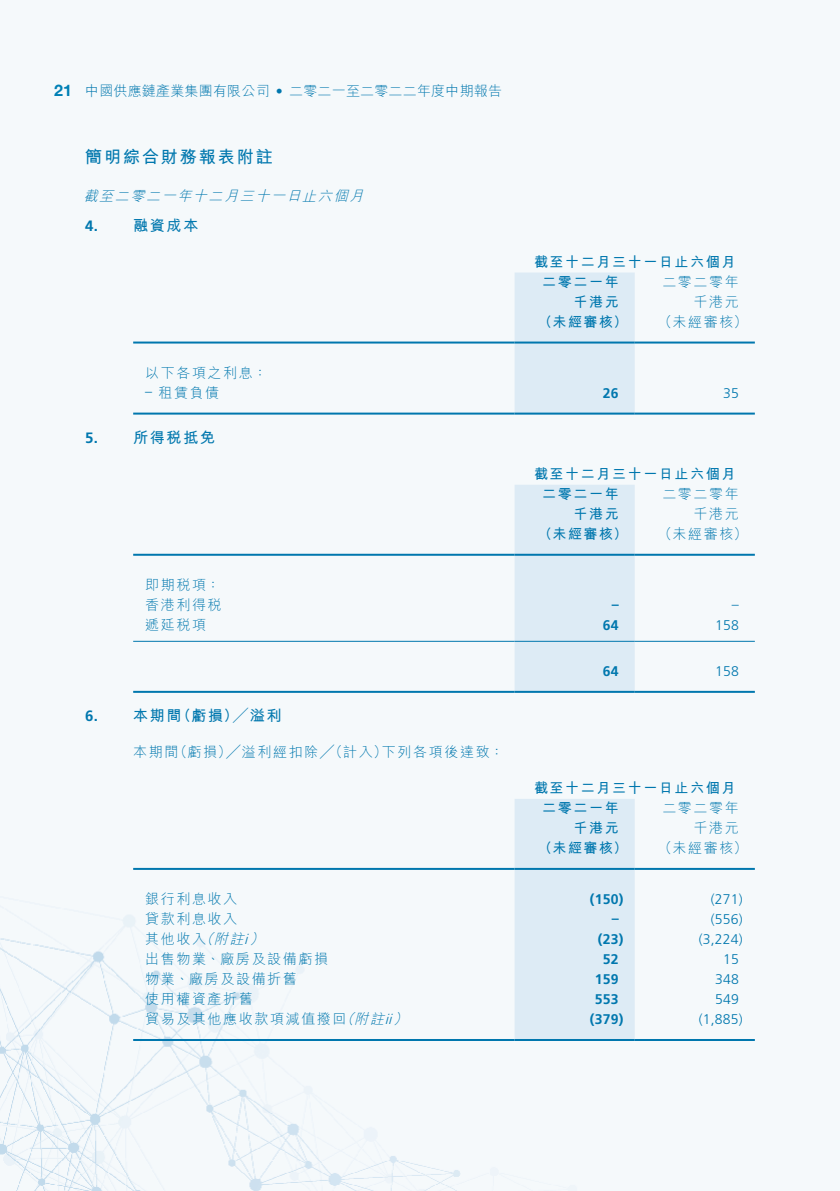
<style>
.page{position:relative;width:840px;height:1191px;background:#fff}
.page>*{position:absolute;margin:0;border:0;box-sizing:border-box;transform-origin:0 0}
.t1{font:700 17px "M Hei HK";letter-spacing:.115em;color:#0077ae}
.t2{font:700 16px "Helvetica Neue LT Std";color:#0080b5}
._03_H1{font:700 15px "M Hei HK";letter-spacing:.115em;color:#0077ae}
._03_H1-2{font:700 15px "Frutiger LT Std";color:#0077ae}
._15_Table_Stub{font:300 14px "M Hei HK";letter-spacing:.115em;color:#0077ae}
._01_Body_Text{font:700 14px "M Hei HK";letter-spacing:.115em;color:#0077ae}
._01_Body_Text-2{font:300 14px "M Hei HK";letter-spacing:.115em;color:#0077ae}
._01_Body_Text-3{font:300 14px "Frutiger LT Std";letter-spacing:.015em;color:#0077ae}
._12___P2{font:300 14px "M Hei HK";letter-spacing:.015em;color:#0077ae}
._01_Body_Text-4{font:700 14px "Frutiger LT Std";letter-spacing:.015em;color:#0077ae}
._15_Table_Stub-2{font:italic 300 14px "M Hei HK";color:#0077ae}
._12___P2-2{font:300 14px "M Hei HK";letter-spacing:.115em;color:#0077ae}
._15_Table_Stub-3{font:300 14px "Frutiger LT Std";color:#0077ae}
.s1{font-family:"Frutiger LT Std"}
</style>
<div class="page">
<div style="left:0;top:272px;width:755px;height:919px;background:#f5f9fb"></div>
<div style="left:514px;top:272px;width:120px;height:140px;background:#ddebf5"></div>
<hr style="left:133px;top:341px;width:381px;height:2px;background:#0077ae">
<hr style="left:514px;top:341px;width:120px;height:2px;background:#0077ae">
<hr style="left:634px;top:341px;width:120px;height:2px;background:#0077ae">
<hr style="left:133px;top:412px;width:381px;height:2px;background:#0077ae">
<hr style="left:514px;top:412px;width:120px;height:2px;background:#0077ae">
<hr style="left:634px;top:412px;width:120px;height:2px;background:#0077ae">
<div style="left:514px;top:485px;width:120px;height:206px;background:#ddebf5"></div>
<hr style="left:133px;top:554px;width:381px;height:2px;background:#0077ae">
<hr style="left:514px;top:554px;width:120px;height:2px;background:#0077ae">
<hr style="left:634px;top:554px;width:120px;height:2px;background:#0077ae">
<hr style="left:133px;top:641px;width:381px;height:1px;background:#0077ae">
<hr style="left:514px;top:641px;width:120px;height:1px;background:#0077ae">
<hr style="left:634px;top:641px;width:120px;height:1px;background:#0077ae">
<hr style="left:133px;top:691px;width:381px;height:2px;background:#0077ae">
<hr style="left:514px;top:691px;width:120px;height:2px;background:#0077ae">
<hr style="left:634px;top:691px;width:120px;height:2px;background:#0077ae">
<div style="left:514px;top:799px;width:120px;height:240px;background:#ddebf5"></div>
<hr style="left:133px;top:868px;width:381px;height:2px;background:#0077ae">
<hr style="left:514px;top:868px;width:120px;height:2px;background:#0077ae">
<hr style="left:634px;top:868px;width:120px;height:2px;background:#0077ae">
<hr style="left:133px;top:1039px;width:381px;height:2px;background:#0077ae">
<hr style="left:514px;top:1039px;width:120px;height:2px;background:#0077ae">
<hr style="left:634px;top:1039px;width:120px;height:2px;background:#0077ae">
<p class="t2" style="left:54px;top:80px;width:20px">21</p>
<p class="_12___P2" style="left:85px;top:84px;width:418px">中國供應鏈產業集團有限公司 <span class="s1">•</span> 二零二一至二零二二年度中期報告</p>
<p class="t1" style="left:85px;top:144px;width:189px">簡明綜合財務報表附註</p>
<p class="_15_Table_Stub-2" style="left:84px;top:188px;width:284px">截至二零二一年十二月三十一日止六個月</p>
<p class="_03_H1" style="left:133px;top:214px;width:67px">融資成本</p>
<p class="_03_H1-2" style="left:85px;top:216px;width:14px">4.</p>
<p class="_03_H1-2" style="left:85px;top:429px;width:14px">5.</p>
<p class="_15_Table_Stub" style="left:145px;top:365px;width:123px">以下各項之利息：</p>
<p class="_15_Table_Stub" style="left:158px;top:385px;width:62px">租賃負債</p>
<p class="_15_Table_Stub-3" style="left:145px;top:383px;width:8px">–</p>
<p class="_03_H1" style="left:133px;top:426px;width:83px">所得稅抵免</p>
<p class="_03_H1-2" style="left:85px;top:707px;width:14px">6.</p>
<p class="_15_Table_Stub" style="left:145px;top:577px;width:76px">即期稅項：</p>
<p class="_15_Table_Stub" style="left:145px;top:597px;width:78px">香港利得稅</p>
<p class="_15_Table_Stub" style="left:145px;top:617px;width:62px">遞延稅項</p>
<p class="_03_H1" style="left:176px;top:704px;width:107px">（虧損）╱溢利</p>
<p class="_03_H1" style="left:133px;top:704px;width:50px">本期間</p>
<p class="_12___P2-2" style="left:173px;top:744px;width:215px">（虧損）╱溢利經扣除╱（計入）</p>
<p class="_12___P2-2" style="left:382px;top:744px;width:123px">下列各項後達致：</p>
<p class="_12___P2" style="left:133px;top:744px;width:47px">本期間</p>
<p class="_15_Table_Stub" style="left:145px;top:892px;width:93px">銀行利息收入</p>
<p class="_15_Table_Stub" style="left:145px;top:912px;width:93px">貸款利息收入</p>
<p class="_15_Table_Stub-2" style="left:199px;top:932px;width:19px">（</p>
<p class="_15_Table_Stub-2" style="left:249px;top:932px;width:19px">(</p>
<p class="_15_Table_Stub-2" style="left:214px;top:932px;width:39px">附註<span class="s1">i</span></p>
<p class="_15_Table_Stub" style="left:145px;top:932px;width:62px">其他收入</p>
<p class="_15_Table_Stub" style="left:145px;top:952px;width:184px">出售物業、廠房及設備虧損</p>
<p class="_15_Table_Stub" style="left:145px;top:972px;width:153px">物業、廠房及設備折舊</p>
<p class="_15_Table_Stub" style="left:145px;top:992px;width:109px">使用權資產折舊</p>
<p class="_15_Table_Stub-2" style="left:340px;top:1012px;width:19px">（</p>
<p class="_15_Table_Stub-2" style="left:393px;top:1012px;width:19px">(</p>
<p class="_15_Table_Stub-2" style="left:354px;top:1012px;width:43px">附註<span class="s1">ii</span></p>
<p class="_15_Table_Stub" style="left:145px;top:1012px;width:203px">貿易及其他應收款項減值撥回</p>
<p class="_01_Body_Text" style="left:533px;top:251px;width:203px">截至十二月三十一日止六個月</p>
<p class="_01_Body_Text-2" style="left:662px;top:274px;width:78px">二零二零年</p>
<p class="_01_Body_Text" style="left:542px;top:271px;width:78px">二零二一年</p>
<p class="_01_Body_Text" style="left:573px;top:291px;width:47px">千港元</p>
<p class="_01_Body_Text-2" style="left:693px;top:294px;width:47px">千港元</p>
<p class="_01_Body_Text" style="left:538px;top:311px;width:91px">（未經審核）</p>
<p class="_01_Body_Text-2" style="left:658px;top:314px;width:91px">（未經審核(</p>
<p class="_01_Body_Text-4" style="left:602px;top:385px;width:17px">26</p>
<p class="_01_Body_Text-3" style="left:722px;top:385px;width:17px">35</p>
<p class="_01_Body_Text" style="left:533px;top:463px;width:203px">截至十二月三十一日止六個月</p>
<p class="_01_Body_Text-2" style="left:662px;top:486px;width:78px">二零二零年</p>
<p class="_01_Body_Text" style="left:542px;top:483px;width:78px">二零二一年</p>
<p class="_01_Body_Text" style="left:573px;top:503px;width:47px">千港元</p>
<p class="_01_Body_Text-2" style="left:693px;top:506px;width:47px">千港元</p>
<p class="_01_Body_Text" style="left:538px;top:523px;width:91px">（未經審核）</p>
<p class="_01_Body_Text-2" style="left:658px;top:526px;width:91px">（未經審核(</p>
<p class="_01_Body_Text-4" style="left:611px;top:595px;width:8px">–</p>
<p class="_01_Body_Text-3" style="left:731px;top:596px;width:8px">–</p>
<p class="_01_Body_Text-4" style="left:602px;top:617px;width:17px">64</p>
<p class="_01_Body_Text-3" style="left:714px;top:617px;width:25px">158</p>
<p class="_01_Body_Text-4" style="left:602px;top:663px;width:17px">64</p>
<p class="_01_Body_Text-3" style="left:714px;top:663px;width:25px">158</p>
<p class="_01_Body_Text" style="left:533px;top:777px;width:203px">截至十二月三十一日止六個月</p>
<p class="_01_Body_Text-2" style="left:662px;top:800px;width:78px">二零二零年</p>
<p class="_01_Body_Text" style="left:542px;top:797px;width:78px">二零二一年</p>
<p class="_01_Body_Text" style="left:573px;top:817px;width:47px">千港元</p>
<p class="_01_Body_Text-2" style="left:693px;top:820px;width:47px">千港元</p>
<p class="_01_Body_Text" style="left:538px;top:837px;width:91px">（未經審核）</p>
<p class="_01_Body_Text-2" style="left:658px;top:840px;width:91px">（未經審核(</p>
<p class="_01_Body_Text-4" style="left:589px;top:891px;width:35px">)150(</p>
<p class="_01_Body_Text-3" style="left:710px;top:891px;width:33px">)271(</p>
<p class="_01_Body_Text-4" style="left:611px;top:909px;width:8px">–</p>
<p class="_01_Body_Text-3" style="left:710px;top:911px;width:33px">)556(</p>
<p class="_01_Body_Text-4" style="left:597px;top:931px;width:27px">)23(</p>
<p class="_01_Body_Text-3" style="left:698px;top:931px;width:45px">)3,224(</p>
<p class="_01_Body_Text-4" style="left:602px;top:951px;width:17px">52</p>
<p class="_01_Body_Text-3" style="left:722px;top:951px;width:17px">15</p>
<p class="_01_Body_Text-4" style="left:594px;top:971px;width:25px">159</p>
<p class="_01_Body_Text-3" style="left:714px;top:971px;width:25px">348</p>
<p class="_01_Body_Text-4" style="left:594px;top:991px;width:25px">553</p>
<p class="_01_Body_Text-3" style="left:714px;top:991px;width:25px">549</p>
<p class="_01_Body_Text-4" style="left:589px;top:1011px;width:35px">)379(</p>
<p class="_01_Body_Text-3" style="left:698px;top:1011px;width:45px">)1,885(</p>
</div>
